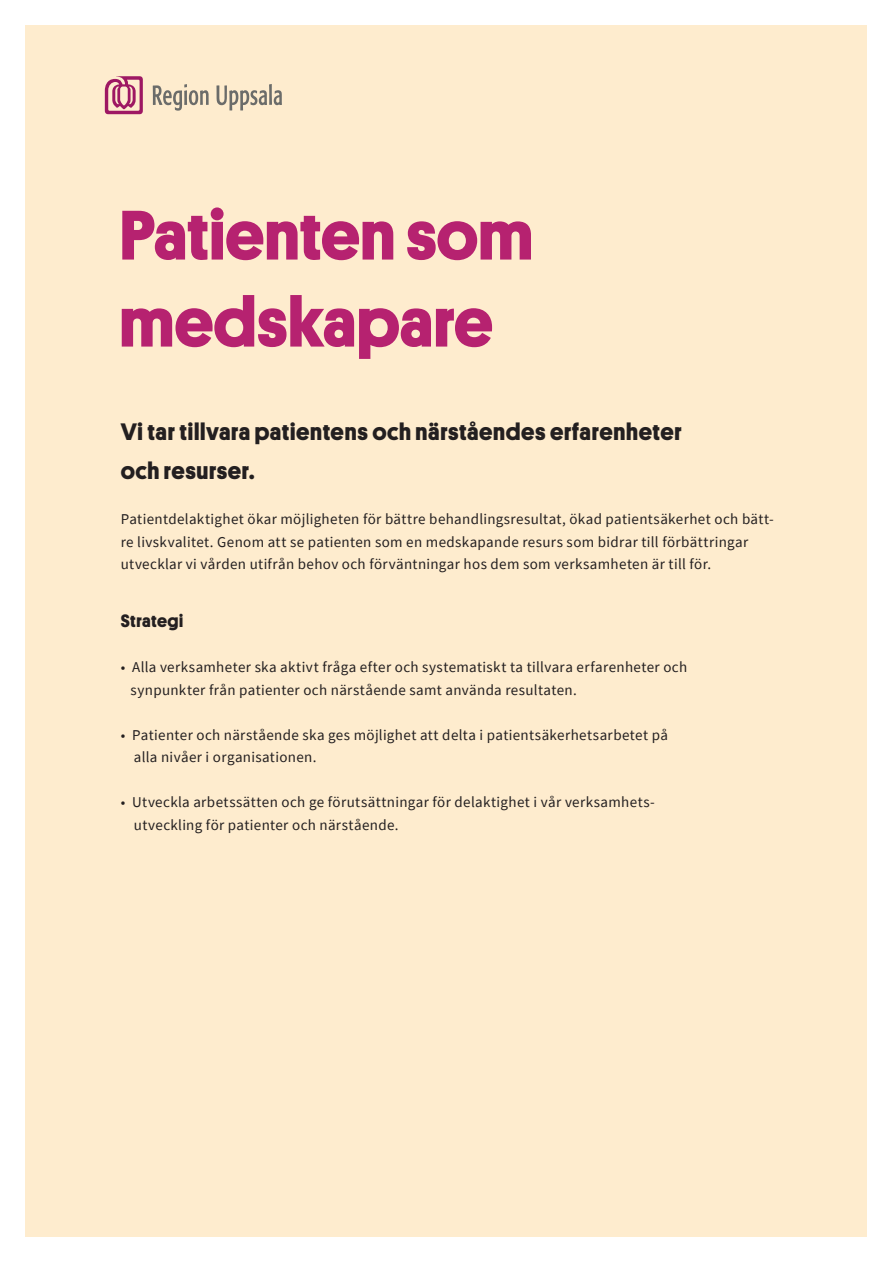
<style>
.page{position:relative;width:893px;height:1263px;background:#fff}
.page>*{position:absolute;margin:0;border:0;box-sizing:border-box;transform-origin:0 0}
.Rubrik_1{font:700 70.5px/87px "Platform";color:#b62270}
.Rubriknivå_2__22_26p{font:700 24px/39px "Platform";letter-spacing:.025em;color:#231f20}
.Rubrik_2{font:700 18px "Platform";letter-spacing:.025em;color:#231f20}
.Brödtext_10_15_pkt_S{font:15px/22.5px "Source Sans Pro";letter-spacing:.025em;color:#231f20}
</style>
<div class="page">
<div style="left:26px;top:26px;width:841px;height:1211px;background:#feecce"></div>
<svg style="left:216px;top:84px;width:66px;height:26px"></svg>
<svg style="left:153px;top:84px;width:56px;height:27px"></svg>
<svg style="left:105px;top:76px;width:38px;height:38px"></svg>
<h1 class="Rubrik_1" style="left:119px;top:187px;width:415px">Patienten som medskapare</h1>
<p class="Rubriknivå_2__22_26p" style="left:121px;top:411px;width:563px">Vi tar tillvara patientens och närståendes erfarenheter och resurser.</p>
<p class="Brödtext_10_15_pkt_S" style="left:121px;top:508px;width:655px">Patientdelaktighet ökar möjligheten för bättre behandlingsresultat, ökad patientsäkerhet och bätt&shy;re livskvalitet. Genom att se patienten som en medskapande resurs som bidrar till förbättringar utvecklar vi vården utifrån behov och förväntningar hos dem som verksamheten är till för.</p>
<h2 class="Rubrik_2" style="left:121px;top:608px;width:64px">Strategi</h2>
<p class="Brödtext_10_15_pkt_S" style="left:121px;top:656px;width:568px">• Alla verksamheter ska aktivt fråga efter och systematiskt ta tillvara erfarenheter och</p>
<p class="Brödtext_10_15_pkt_S" style="left:131px;top:678px;width:448px">synpunkter från patienter och närstående samt använda resultaten.</p>
<p class="Brödtext_10_15_pkt_S" style="left:121px;top:723px;width:549px">• Patienter och närstående ska ges möjlighet att delta i patientsäkerhetsarbetet på</p>
<p class="Brödtext_10_15_pkt_S" style="left:134px;top:746px;width:184px">alla nivåer i organisationen.</p>
<p class="Brödtext_10_15_pkt_S" style="left:121px;top:791px;width:536px">• Utveckla arbetssätten och ge förutsättningar för delaktighet i vår verksamhets-</p>
<p class="Brödtext_10_15_pkt_S" style="left:134px;top:813px;width:266px">utveckling för patienter och närstående.</p>
</div>
